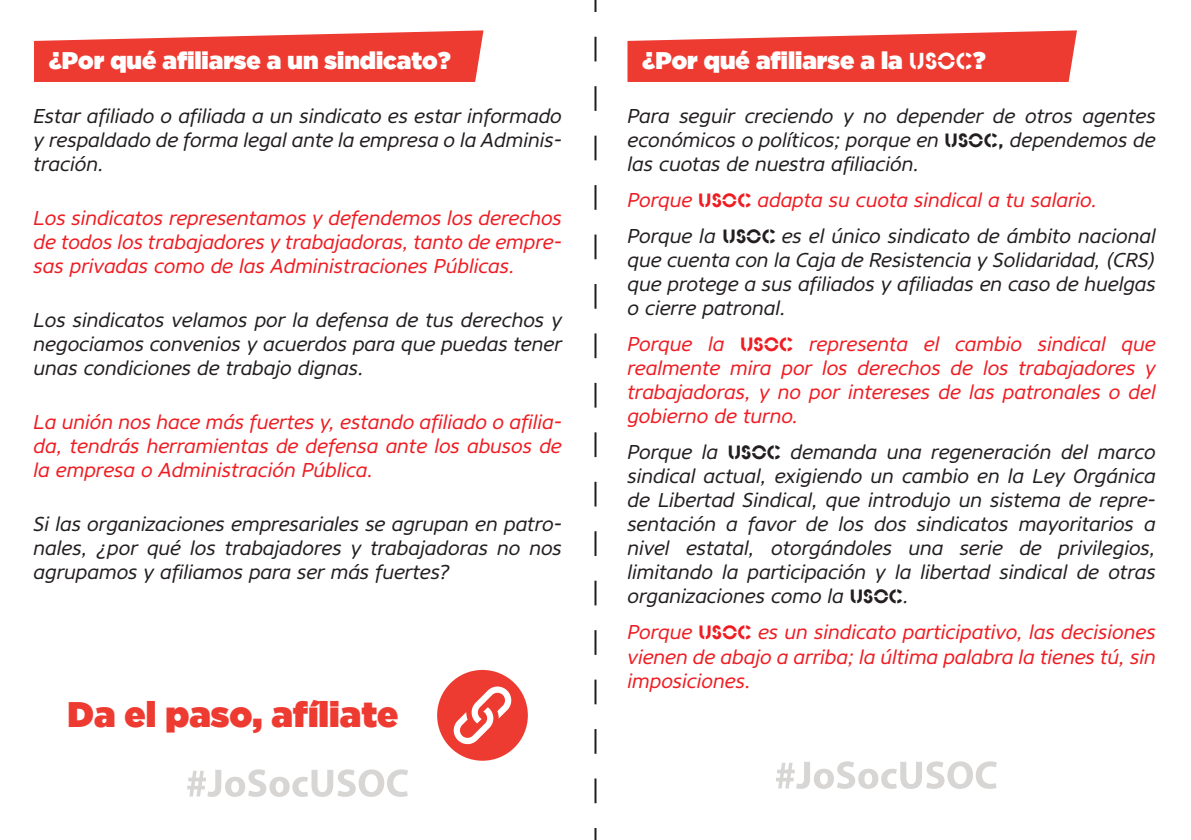
<style>
.page{position:relative;width:1191px;height:840px;background:#fff}
.page>*{position:absolute;margin:0;border:0;box-sizing:border-box;transform-origin:0 0}
.t1{font:35.4px "Gotham Ultra";color:#ee3b32}
.t2{font:24px "Gotham Ultra";color:#fff}
.t3{font:20px/24px "Core Sans NRW01 45 Regular It";color:#231f20;text-align:justify}
.t4{font:20px/24px "Core Sans NRW01 45 Regular It";color:#ee1d23;text-align:justify}
.s1{font-family:"Glaser Ste D"}
.s2{color:#ee1d23}
.s3{font-family:"Glaser Ste D";color:#ee1d23}
</style>
<div class="page">
<svg style="left:34px;top:30px;width:449px;height:52px;background:#ef524a"></svg>
<svg style="left:627px;top:30px;width:450px;height:52px;background:#f0524a"></svg>
<div style="left:437px;top:669px;width:91px;height:91px;background:#ee3b32;border-radius:50%"></div>
<svg style="left:453px;top:686px;width:59px;height:59px"></svg>
<svg style="left:594px;top:0;width:2px;height:12px"></svg>
<svg style="left:594px;top:37px;width:2px;height:767px"></svg>
<svg style="left:594px;top:828px;width:2px;height:11px"></svg>
<svg style="left:776px;top:761px;width:221px;height:27px"></svg>
<svg style="left:187px;top:769px;width:221px;height:27px"></svg>
<p class="t2" style="left:49px;top:47px;width:403px">¿Por qué afiliarse a un sindicato?</p>
<p class="t2" style="left:642px;top:47px;width:344px">¿Por qué afiliarse a la <span class="s1">USOC</span>?</p>
<p class="t3" style="left:34px;top:104px;width:530px">Estar afiliado o afiliada a un sindicato es estar informado y respaldado de forma legal ante la empresa o la Adminis&shy;tración.</p>
<p class="t4" style="left:34px;top:206px;width:530px">Los sindicatos representamos y defendemos los derechos de todos los trabajadores y trabajadoras, tanto de empre&shy;sas privadas como de las Administraciones Públicas.</p>
<p class="t3" style="left:34px;top:308px;width:530px">Los sindicatos velamos por la defensa de tus derechos y negociamos convenios y acuerdos para que puedas tener unas condiciones de trabajo dignas.</p>
<p class="t4" style="left:34px;top:410px;width:530px">La unión nos hace más fuertes y, estando afiliado o afilia&shy;da, tendrás herramientas de defensa ante los abusos de la empresa o Administración Pública.</p>
<p class="t3" style="left:34px;top:512px;width:530px">Si las organizaciones empresariales se agrupan en patro&shy;nales, ¿por qué los trabajadores y trabajadoras no nos agrupamos y afiliamos para ser más fuertes?</p>
<p class="t3" style="left:627px;top:104px;width:530px">Para seguir creciendo y no depender de otros agentes económicos o políticos; porque en <span class="s1">USOC,</span> dependemos de las cuotas de nuestra afiliación.</p>
<p class="t3" style="left:627px;top:182px;width:530px;line-height:36px"><span class="s2">Porque</span> <span class="s3">USOC</span> <span class="s2">adapta su cuota sindical a tu salario.<br></span>Porque la <span class="s1">USOC</span> es el único sindicato de ámbito nacional</p>
<p class="t3" style="left:627px;top:248px;width:530px">que cuenta con la Caja de Resistencia y Solidaridad, (CRS) que protege a sus afiliados y afiliadas en caso de huelgas o cierre patronal.</p>
<p class="t4" style="left:627px;top:332px;width:530px">Porque la <span class="s1">USOC</span> representa el cambio sindical que realmente mira por los derechos de los trabajadores y trabajadoras, y no por intereses de las patronales o del gobierno de turno.</p>
<p class="t3" style="left:627px;top:440px;width:530px">Porque la <span class="s1">USOC</span> demanda una regeneración del marco sindical actual, exigiendo un cambio en la Ley Orgánica de Libertad Sindical, que introdujo un sistema de repre&shy;sentación a favor de los dos sindicatos mayoritarios a nivel estatal, otorgándoles una serie de privilegios, limitando la participación y la libertad sindical de otras organizaciones como la <span class="s1">USOC</span>.</p>
<p class="t4" style="left:627px;top:620px;width:530px">Porque <span class="s1">USOC</span> es un sindicato participativo, las decisiones vienen de abajo a arriba; la última palabra la tienes tú, sin imposiciones.</p>
<h1 class="t1" style="left:68px;top:693px;width:332px">Da el paso, afíliate</h1>
</div>
